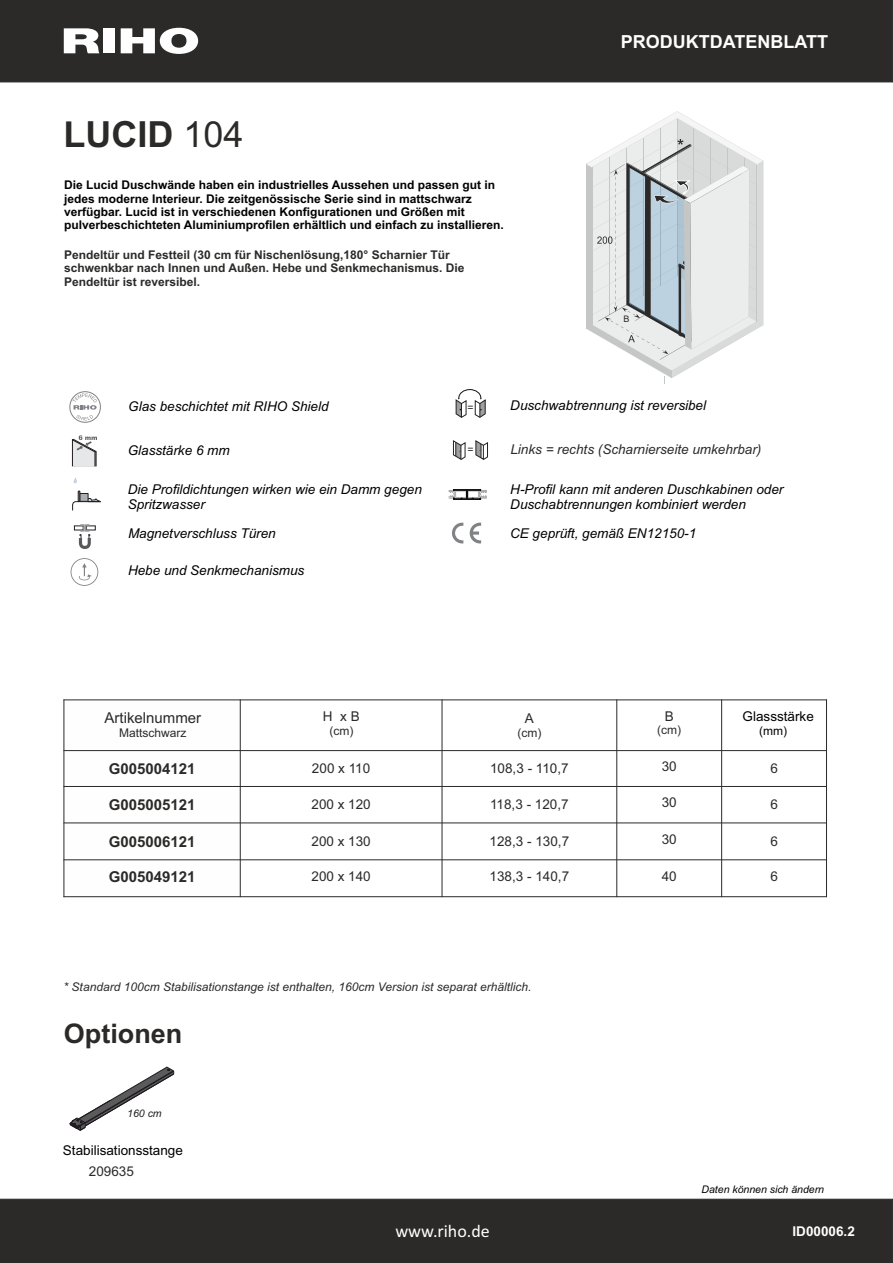
<style>
.page{position:relative;width:893px;height:1263px;background:#fff}
.page>*{position:absolute;margin:0;border:0;box-sizing:border-box;transform-origin:0 0}
.t1{font:700 36px "Arial";color:#2b2a29}
.t2{font:700 27px "Arial";color:#2b2a29}
.t3{font:700 18px "Arial";color:#fefefe}
.t4{font:18px "Calibri";color:#fefefe}
.t5{font:700 15px "Arial";color:#2b2a29}
.t6{font:15px "Arial";color:#2b2a29}
.t7{font:italic 13.5px/15.1px "Arial";color:#000}
.t8{font:13.5px "Arial";color:#2b2a29}
.t9{font:italic 13.5px "Arial";color:#2b2a29}
.t10{font:13.5px "Arial";color:#000}
.t11{font:700 13.5px "Arial";color:#fefefe}
.t12{font:700 12px/13.4px "Arial";color:#000}
.t13{font:700 12px/13.4px "Arial";color:#2b2a29}
.t14{font:italic 12px "Arial";color:#2b2a29}
.t15{font:12px "Arial";color:#2b2a29}
.t16{font:12px "Arial";color:#000}
.t17{font:italic 10.5px "Arial";color:#000}
.t18{font:italic 10.5px "Arial";color:#201f20}
.t19{font:10.5px "Arial";color:#2b2a29}
.t20{font:9px "Arial";color:#2b2a29}
.s1{font-weight:400}
</style>
<div class="page">
<div style="left:0;top:0;width:893px;height:83px;background:#2b2a29"></div>
<div style="left:0;top:1198px;width:893px;height:65px;background:#2b2a29"></div>
<div style="left:103px;top:28px;width:12px;height:25px;background:#fefefe"></div>
<svg style="left:121px;top:28px;width:77px;height:26px"></svg>
<svg style="left:64px;top:28px;width:35px;height:25px"></svg>
<div style="left:560px;top:11px;width:286px;height:60px;background:#2b2a29"></div>
<div style="left:384px;top:1213px;width:138px;height:39px;background:#2b2a29"></div>
<svg style="left:469px;top:523px;width:12px;height:20px"></svg>
<svg style="left:452px;top:522px;width:11px;height:21px"></svg>
<svg style="left:449px;top:489px;width:38px;height:11px"></svg>
<div style="left:70px;top:391px;width:31px;height:31px;border:1px solid #808285;border-radius:50%"></div>
<svg style="left:72px;top:393px;width:25px;height:27px"></svg>
<svg style="left:74px;top:478px;width:3px;height:5px"></svg>
<svg style="left:72px;top:491px;width:29px;height:20px"></svg>
<div style="left:80px;top:493px;width:8px;height:8px;background:#adb0b2"></div>
<div style="left:80px;top:493px;width:8px;height:9px;border:1px solid #231f20"></div>
<svg style="left:72px;top:435px;width:25px;height:32px"></svg>
<div style="left:86px;top:526px;width:10px;height:4px;border:1px solid #231f20"></div>
<svg style="left:74px;top:524px;width:18px;height:25px"></svg>
<svg style="left:71px;top:558px;width:27px;height:28px"></svg>
<svg style="left:70px;top:1067px;width:104px;height:64px"></svg>
<hr style="left:763px;top:161px;width:1px;height:164px;background:#c5c6c6">
<svg style="left:453px;top:440px;width:12px;height:20px"></svg>
<svg style="left:475px;top:440px;width:13px;height:20px"></svg>
<svg style="left:455px;top:389px;width:31px;height:29px"></svg>
<hr style="left:63px;top:699px;width:1px;height:198px;background:#2b2a29">
<hr style="left:240px;top:699px;width:1px;height:198px;background:#2b2a29">
<hr style="left:442px;top:699px;width:1px;height:198px;background:#2b2a29">
<hr style="left:616px;top:699px;width:1px;height:198px;background:#2b2a29">
<hr style="left:721px;top:699px;width:1px;height:198px;background:#2b2a29">
<hr style="left:826px;top:699px;width:1px;height:198px;background:#2b2a29">
<hr style="left:63px;top:896px;width:764px;height:1px;background:#2b2a29">
<hr style="left:63px;top:859px;width:764px;height:1px;background:#2b2a29">
<hr style="left:63px;top:822px;width:764px;height:1px;background:#2b2a29">
<hr style="left:63px;top:786px;width:764px;height:1px;background:#2b2a29">
<hr style="left:63px;top:750px;width:764px;height:1px;background:#2b2a29">
<hr style="left:63px;top:699px;width:764px;height:1px;background:#2b2a29">
<svg style="left:586px;top:111px;width:177px;height:272px"></svg>
<h1 class="t1" style="left:64px;top:121px;width:182px">LUCID <span class="s1">104</span></h1>
<p class="t12" style="left:64px;top:179px;width:441px">Die Lucid Duschwände haben ein industrielles Aussehen und passen gut in jedes moderne Interieur. Die zeitgenössische Serie sind in mattschwarz verfügbar. Lucid ist in verschiedenen Konfigurationen und Größen mit pulverbeschichteten Aluminiumprofilen erhältlich und einfach zu installieren.</p>
<p class="t13" style="left:64px;top:249px;width:402px">Pendeltür und Festteil (30 cm für Nischenlösung,180° Scharnier Tür schwenkbar nach Innen und Außen. Hebe und Senkmechanismus. Die<br>Pendeltür ist reversibel.</p>
<h3 class="t3" style="left:621px;top:35px;width:209px">PRODUKTDATENBLATT</h3>
<p class="t20" style="left:624px;top:315px;width:8px">B</p>
<p class="t7" style="left:128px;top:400px;width:202px">Glas beschichtet mit RIHO Shield</p>
<p class="t19" style="left:468px;top:404px;width:8px">=</p>
<p class="t7" style="left:510px;top:399px;width:197px">Duschwabtrennung ist reversibel</p>
<p class="t7" style="left:128px;top:443px;width:104px">Glasstärke 6 mm</p>
<p class="t19" style="left:468px;top:445px;width:8px">=</p>
<p class="t9" style="left:510px;top:444px;width:252px">Links = rechts (Scharnierseite umkehrbar)</p>
<p class="t7" style="left:128px;top:483px;width:296px">Die Profildichtungen wirken wie ein Damm gegen<br>Spritzwasser</p>
<p class="t7" style="left:510px;top:482px;width:275px">H-Profil kann mit anderen Duschkabinen oder<br>Duschabtrennungen kombiniert werden</p>
<p class="t7" style="left:128px;top:527px;width:149px">Magnetverschluss Türen</p>
<p class="t7" style="left:128px;top:564px;width:178px">Hebe und Senkmechanismus</p>
<p class="t7" style="left:510px;top:526px;width:188px">CE geprüft, gemäß EN12150-1</p>
<p class="t6" style="left:105px;top:712px;width:98px">Artikelnummer</p>
<p class="t15" style="left:119px;top:728px;width:69px">Mattschwarz</p>
<p class="t8" style="left:323px;top:711px;width:38px">H x B</p>
<p class="t15" style="left:330px;top:726px;width:25px">(cm)</p>
<p class="t8" style="left:525px;top:713px;width:11px">A</p>
<p class="t15" style="left:517px;top:728px;width:25px">(cm)</p>
<p class="t8" style="left:665px;top:711px;width:11px">B</p>
<p class="t15" style="left:657px;top:726px;width:25px">(cm)</p>
<p class="t10" style="left:743px;top:711px;width:73px">Glassstärke</p>
<p class="t16" style="left:759px;top:726px;width:29px">(mm)</p>
<p class="t5" style="left:109px;top:763px;width:88px">G005004121</p>
<p class="t8" style="left:312px;top:763px;width:60px">200 x 110</p>
<p class="t8" style="left:490px;top:763px;width:80px">108,3 - 110,7</p>
<p class="t8" style="left:662px;top:761px;width:17px">30</p>
<p class="t8" style="left:770px;top:763px;width:9px">6</p>
<p class="t5" style="left:109px;top:799px;width:88px">G005005121</p>
<p class="t8" style="left:311px;top:799px;width:61px">200 x 120</p>
<p class="t8" style="left:490px;top:799px;width:80px">118,3 - 120,7</p>
<p class="t8" style="left:662px;top:797px;width:17px">30</p>
<p class="t8" style="left:770px;top:799px;width:9px">6</p>
<p class="t5" style="left:109px;top:836px;width:88px">G005006121</p>
<p class="t8" style="left:311px;top:836px;width:61px">200 x 130</p>
<p class="t8" style="left:490px;top:836px;width:81px">128,3 - 130,7</p>
<p class="t8" style="left:662px;top:834px;width:17px">30</p>
<p class="t8" style="left:770px;top:836px;width:9px">6</p>
<p class="t5" style="left:109px;top:871px;width:88px">G005049121</p>
<p class="t8" style="left:311px;top:871px;width:61px">200 x 140</p>
<p class="t8" style="left:490px;top:871px;width:81px">138,3 - 140,7</p>
<p class="t8" style="left:662px;top:871px;width:17px">40</p>
<p class="t8" style="left:770px;top:871px;width:9px">6</p>
<p class="t14" style="left:64px;top:982px;width:469px">* Standard 100cm Stabilisationstange ist enthalten, 160cm Version ist separat erhältlich.</p>
<h2 class="t2" style="left:64px;top:1023px;width:120px">Optionen</h2>
<p class="t18" style="left:127px;top:1109px;width:36px">160 cm</p>
<p class="t10" style="left:63px;top:1145px;width:122px">Stabilisationsstange</p>
<p class="t8" style="left:89px;top:1166px;width:47px">209635</p>
<p class="t17" style="left:701px;top:1185px;width:124px">Daten können sich ändern</p>
<h3 class="t4" style="left:395px;top:1224px;width:96px">www.riho.de</h3>
<h3 class="t4" style="left:471px;top:1224px;width:33px">com</h3>
<p class="t11" style="left:792px;top:1226px;width:64px">ID00006.2</p>
</div>
